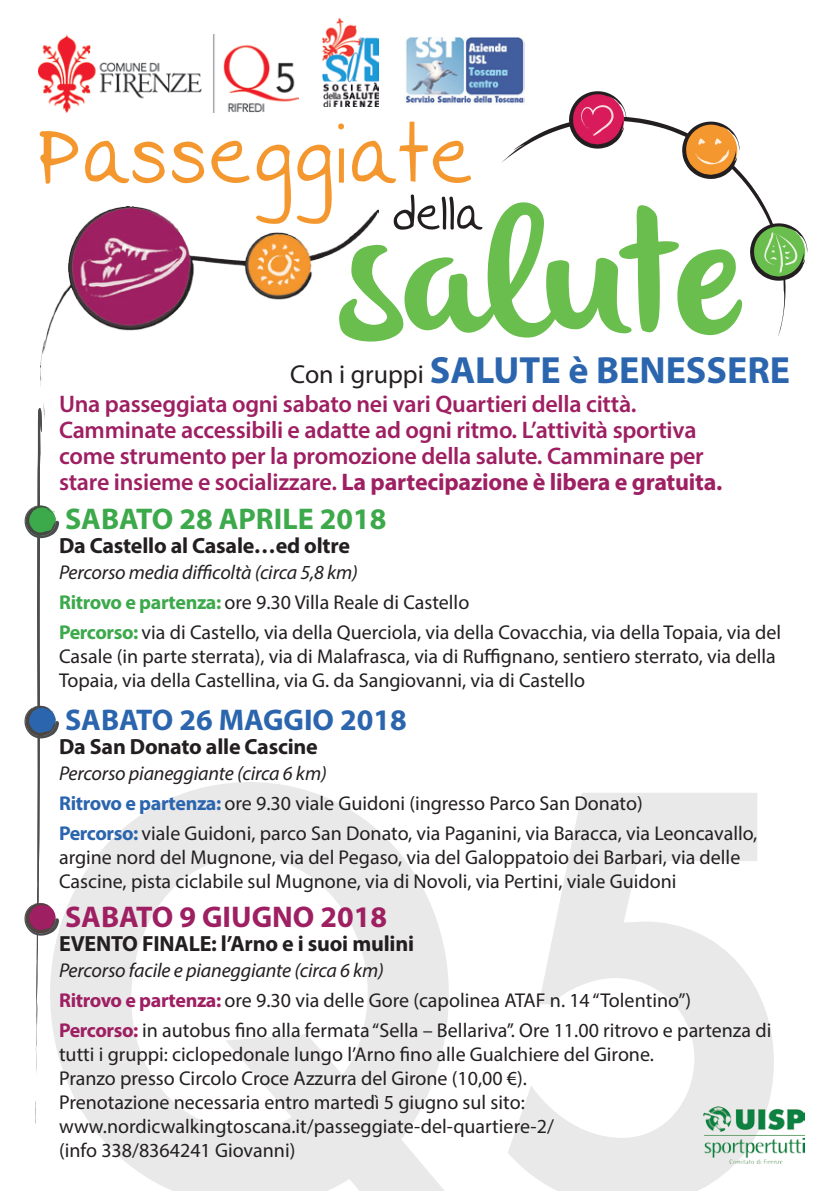
<style>
.page{position:relative;width:840px;height:1191px;background:#fff}
.page>*{position:absolute;margin:0;border:0;box-sizing:border-box;transform-origin:0 0}
.t1{font:800 534px "Futura Std";color:#231f20}
.t2{font:700 38px "Myriad Pro";color:#2b65ae}
.t3{font:700 30px "Myriad Pro";color:#2b65ae}
.t4{font:700 30px "Myriad Pro";color:#3ca94b}
.t5{font:700 30px "Myriad Pro";color:#9e1f62}
.t6{font:600 24px/26px "Myriad Pro";letter-spacing:-.01em;color:#9e1f62}
.t7{font:700 22px "Myriad Pro";letter-spacing:-.01em;color:#231f20}
.t8{font:20px/24px "Myriad Pro";color:#231f20}
.t9{font:italic 20px "Myriad Pro";letter-spacing:-.01em;color:#231f20}
.s1{font-weight:400;font-size:26px;color:#231f20}
.s2{font-weight:700}
.s3{font-weight:700;color:#3ca94b}
.s4{font-weight:700;color:#2b65ae}
.s5{font-weight:700;color:#9e1f62}
</style>
<div class="page">
<img style="left:405px;top:36px;width:119px;height:68px">
<img style="left:322px;top:18px;width:56px;height:89px">
<img style="left:703px;top:1106px;width:101px;height:57px">
<svg style="left:378px;top:206px;width:155px;height:136px"></svg>
<img style="left:41px;top:224px;width:337px;height:184px">
<svg style="left:35px;top:1100px;width:1px;height:23px"></svg>
<svg style="left:24px;top:408px;width:35px;height:665px"></svg>
<svg style="left:40px;top:122px;width:431px;height:102px"></svg>
<svg style="left:500px;top:116px;width:286px;height:221px"></svg>
<svg style="left:568px;top:91px;width:58px;height:58px"></svg>
<svg style="left:681px;top:122px;width:58px;height:57px"></svg>
<svg style="left:749px;top:223px;width:57px;height:58px"></svg>
<img style="left:39px;top:34px;width:259px;height:78px">
<p class="t2" style="left:290px;top:345px;width:501px"><span class="s1">Con i gruppi</span> SALUTE è BENESSERE</p>
<p class="t6" style="left:59px;top:390px;width:578px">Una passeggiata ogni sabato nei vari Quartieri della città.</p>
<p class="t6" style="left:59px;top:416px;width:664px">Camminate accessibili e adatte ad ogni ritmo. L’attività sportiva come strumento per la promozione della salute. Camminare per stare insieme e socializzare. <span class="s2">La partecipazione è libera e gratuita.</span></p>
<p class="t4" style="left:65px;top:500px;width:323px">SABATO 28 APRILE 2018</p>
<p class="t7" style="left:59px;top:531px;width:292px">Da Castello al Casale…ed oltre</p>
<p class="t9" style="left:59px;top:560px;width:300px">Percorso media difficoltà (circa 5,8 km)</p>
<p class="t8" style="left:59px;top:590px;width:411px"><span class="s3">Ritrovo e partenza:</span> ore 9.30 Villa Reale di Castello</p>
<p class="t8" style="left:59px;top:620px;width:723px"><span class="s3">Percorso:</span> via di Castello, via della Querciola, via della Covacchia, via della Topaia, via del<br>Casale (in parte sterrata), via di Malafrasca, via di Ruffignano, sentiero sterrato, via della<br>Topaia, via della Castellina, via G. da Sangiovanni, via di Castello</p>
<p class="t3" style="left:65px;top:700px;width:343px">SABATO 26 MAGGIO 2018</p>
<p class="t7" style="left:59px;top:732px;width:260px">Da San Donato alle Cascine</p>
<p class="t9" style="left:59px;top:760px;width:269px">Percorso pianeggiante (circa 6 km)</p>
<p class="t8" style="left:59px;top:790px;width:585px"><span class="s4">Ritrovo e partenza:</span> ore 9.30 viale Guidoni (ingresso Parco San Donato)</p>
<p class="t8" style="left:59px;top:820px;width:699px"><span class="s4">Percorso:</span> viale Guidoni, parco San Donato, via Paganini, via Baracca, via Leoncavallo, argine nord del Mugnone, via del Pegaso, via del Galoppatoio dei Barbari, via delle<br>Cascine, pista ciclabile sul Mugnone, via di Novoli, via Pertini, viale Guidoni</p>
<p class="t5" style="left:65px;top:897px;width:323px">SABATO 9 GIUGNO 2018</p>
<p class="t7" style="left:59px;top:929px;width:356px">EVENTO FINALE: l’Arno e i suoi mulini</p>
<p class="t9" style="left:59px;top:958px;width:326px">Percorso facile e pianeggiante (circa 6 km)</p>
<p class="t8" style="left:59px;top:988px;width:633px"><span class="s5">Ritrovo e partenza:</span> ore 9.30 via delle Gore (capolinea ATAF n. 14 “Tolentino”)</p>
<p class="t8" style="left:59px;top:1018px;width:713px"><span class="s5">Percorso:</span> in autobus fino alla fermata “Sella – Bellariva”. Ore 11.00 ritrovo e partenza di tutti i gruppi: ciclopedonale lungo l’Arno fino alle Gualchiere del Girone.</p>
<p class="t8" style="left:59px;top:1066px;width:469px">Pranzo presso Circolo Croce Azzurra del Girone (10,00 €).</p>
<p class="t8" style="left:59px;top:1090px;width:467px">Prenotazione necessaria entro martedì 5 giugno sul sito:</p>
<p class="t8" style="left:59px;top:1114px;width:496px">www.nordicwalkingtoscana.it/passeggiate-del-quartiere-2/</p>
<p class="t8" style="left:59px;top:1138px;width:238px">(info 338/8364241 Giovanni)</p>
<h1 class="t1" style="left:40px;top:660px;width:760px">Q5</h1>
</div>
